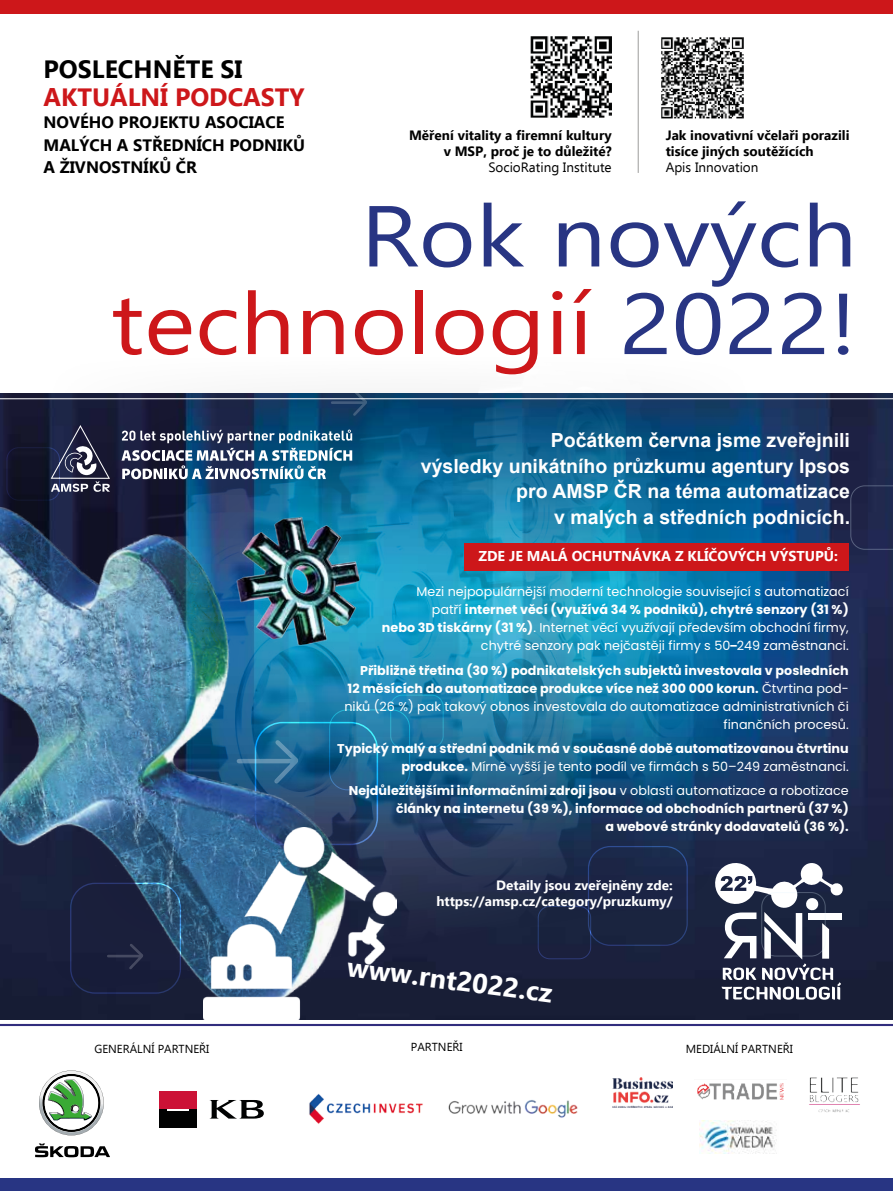
<style>
.page{position:relative;width:893px;height:1191px;background:#fff}
.page>*{position:absolute;margin:0;border:0;box-sizing:border-box;transform-origin:0 0}
.t1{font:86.25px/87.6px "Ebrima";color:#283583;text-align:right;scale:1.13 1}
.t2{font:700 27.15px "Ebrima";color:#fff}
.t3{font:700 25.05px "Ebrima";color:#cd171a}
.t4{font:700 25.05px "Ebrima";color:#000}
.t5{font:700 19.5px/25.5px "Arial";color:#fff;text-align:right}
.t6{font:700 16.5px/22.5px "Ebrima";color:#000}
.t7{font:700 14.25px "Ebrima";color:#fff}
.t8{font:700 13.5px/16.2px "Ebrima";color:#000;text-align:right}
.t9{font:700 13.5px/16.2px "Ebrima";color:#fff;text-align:right}
.t10{font:13.5px "Ebrima";color:#000}
.t11{font:700 12.75px/18px "Poppins";color:#fff;text-align:right}
.t12{font:12.75px/18px "Poppins";color:#fff;text-align:right}
.t13{font:11.55px "Ebrima";color:#000}
.s1{color:#cd171a}
.s2{font-weight:700}
.s3{font-family:"Impact"}
.s4{font-weight:400}
</style>
<div class="page">
<img style="left:0;top:393px;width:893px;height:626px">
<img style="left:40px;top:393px;width:722px;height:603px">
<svg style="left:210px;top:1100px;width:54px;height:18px"></svg>
<div style="left:159px;top:1090px;width:38px;height:19px;background:#cc1236"></div>
<div style="left:159px;top:1109px;width:38px;height:18px;background:#010202"></div>
<hr style="left:167px;top:1109px;width:22px;height:2px;background:#fff">
<svg style="left:39px;top:1070px;width:65px;height:65px"></svg>
<svg style="left:35px;top:1143px;width:75px;height:14px"></svg>
<div style="left:0;top:0;width:893px;height:13px;background:#cd171a"></div>
<div style="left:0;top:1178px;width:893px;height:13px;background:#283583"></div>
<hr style="left:0;top:1024px;width:893px;height:2px;background:#312d7d">
<img style="left:530px;top:36px;width:81px;height:81px">
<img style="left:661px;top:37px;width:82px;height:81px">
<img style="left:309px;top:1093px;width:114px;height:31px">
<img style="left:448px;top:1100px;width:130px;height:18px">
<img style="left:809px;top:1077px;width:51px;height:36px">
<img style="left:697px;top:1083px;width:87px;height:17px">
<svg style="left:715px;top:863px;width:128px;height:136px"></svg>
<img style="left:0;top:429px;width:464px;height:598px">
<img style="left:209px;top:488px;width:181px;height:181px">
<svg style="left:51px;top:425px;width:59px;height:67px;background:#454760"></svg>
<svg style="left:122px;top:429px;width:230px;height:50px"></svg>
<div style="left:329px;top:709px;width:81px;height:81px;border:1px solid #dff2fd;border-radius:18px"></div>
<div style="left:390px;top:695px;width:53px;height:53px;border:1px solid #dff2fd;border-radius:12px"></div>
<div style="left:7px;top:447px;width:53px;height:53px;border:1px solid #dff2fd;border-radius:12px"></div>
<div style="left:538px;top:906px;width:53px;height:53px;border:1px solid #dff2fd;border-radius:12px"></div>
<svg style="left:850px;top:485px;width:43px;height:64px;background:#21284e"></svg>
<div style="left:761px;top:892px;width:65px;height:64px;border:1px solid #dff2fd;border-radius:14px"></div>
<svg style="left:235px;top:738px;width:65px;height:47px;background:#256895"></svg>
<svg style="left:329px;top:393px;width:40px;height:24px"></svg>
<svg style="left:106px;top:942px;width:39px;height:28px"></svg>
<hr style="left:638px;top:31px;width:1px;height:142px;background:#9d9d9c">
<div style="left:464px;top:543px;width:385px;height:28px;background:#cd171a"></div>
<hr style="left:0;top:398px;width:893px;height:1px;background:#fff">
<img style="left:612px;top:1077px;width:61px;height:30px">
<img style="left:204px;top:827px;width:193px;height:193px">
<div style="left:70px;top:882px;width:111px;height:111px;border:1px solid #dff2fd;border-radius:24px"></div>
<img style="left:699px;top:1120px;width:78px;height:34px">
<h3 class="t4" style="left:44px;top:49px;width:200px">POSLECHNĚTE SI</h3>
<h3 class="t3" style="left:44px;top:77px;width:263px">AKTUÁLNÍ PODCASTY</h3>
<p class="t6" style="left:44px;top:110px;width:263px">NOVÉHO PROJEKTU ASOCIACE<br>MALÝCH A STŘEDNÍCH PODNIKŮ<br>A ŽIVNOSTNÍKŮ ČR</p>
<p class="t8" style="left:409px;top:126px;width:204px">Měření vitality a firemní kultury v MSP, proč je to důležité?</p>
<p class="t10" style="left:488px;top:157px;width:125px">SocioRating Institute</p>
<p class="t8" style="left:666px;top:126px;width:185px;text-align:left">Jak inovativní včelaři porazili tisíce jiných soutěžících</p>
<p class="t10" style="left:666px;top:157px;width:94px">Apis Innovation</p>
<h1 class="t1" style="left:111px;top:189px;width:662px">Rok nových <span class="s1">technologií</span> 2022!</h1>
<h3 class="t5" style="left:421px;top:428px;width:431px">Počátkem června jsme zveřejnili<br>výsledky unikátního průzkumu agentury Ipsos pro AMSP ČR na téma automatizace<br>v malých a středních podnicích.</h3>
<p class="t7" style="left:478px;top:545px;width:361px">ZDE JE MALÁ OCHUTNÁVKA Z KLÍČOVÝCH VÝSTUPŮ:</p>
<p class="t12" style="left:382px;top:583px;width:468px">Mezi nejpopulárnější moderní technologie související s automatizací<br>patří <span class="s2">internet věcí (využívá 34 % podniků), chytré senzory (31 %)<br>nebo 3D tiskárny (31 %)</span>. Internet věcí využívají především obchodní firmy, chytré senzory pak nejčastěji firmy s 50<span class="s3">–</span>249 zaměstnanci.</p>
<p class="t11" style="left:344px;top:661px;width:506px">Přibližně třetina (30 %) podnikatelských subjektů investovala v posledních<br>12 měsících do automatizace produkce více než 300 000 korun. <span class="s4">Čtvrtina pod&shy;niků (26 %) pak takový obnos investovala do automatizace administrativních či finančních procesů.</span></p>
<p class="t11" style="left:337px;top:739px;width:513px">Typický malý a střední podnik má v současné době automatizovanou čtvrtinu produkce. <span class="s4">Mírně vyšší je tento podíl ve firmách s 50–249 zaměstnanci.</span></p>
<p class="t11" style="left:349px;top:782px;width:501px">Nejdůležitějšími informačními zdroji jsou <span class="s4">v oblasti automatizace a robotizace </span>články na internetu (39 %), informace od obchodních partnerů (37 %)<br>a webové stránky dodavatelů (36 %).</p>
<p class="t9" style="left:436px;top:876px;width:238px">Detaily jsou zveřejněny zde: https://amsp.cz/category/pruzkumy/</p>
<h2 class="t2" style="left:351px;top:944px;width:208px;rotate:8deg">www.rnt2022.cz</h2>
<p class="t13" style="left:94px;top:1040px;width:116px">GENERÁLNÍ PARTNEŘI</p>
<p class="t13" style="left:411px;top:1038px;width:53px">PARTNEŘI</p>
<p class="t13" style="left:686px;top:1040px;width:109px">MEDIÁLNÍ PARTNEŘI</p>
</div>
